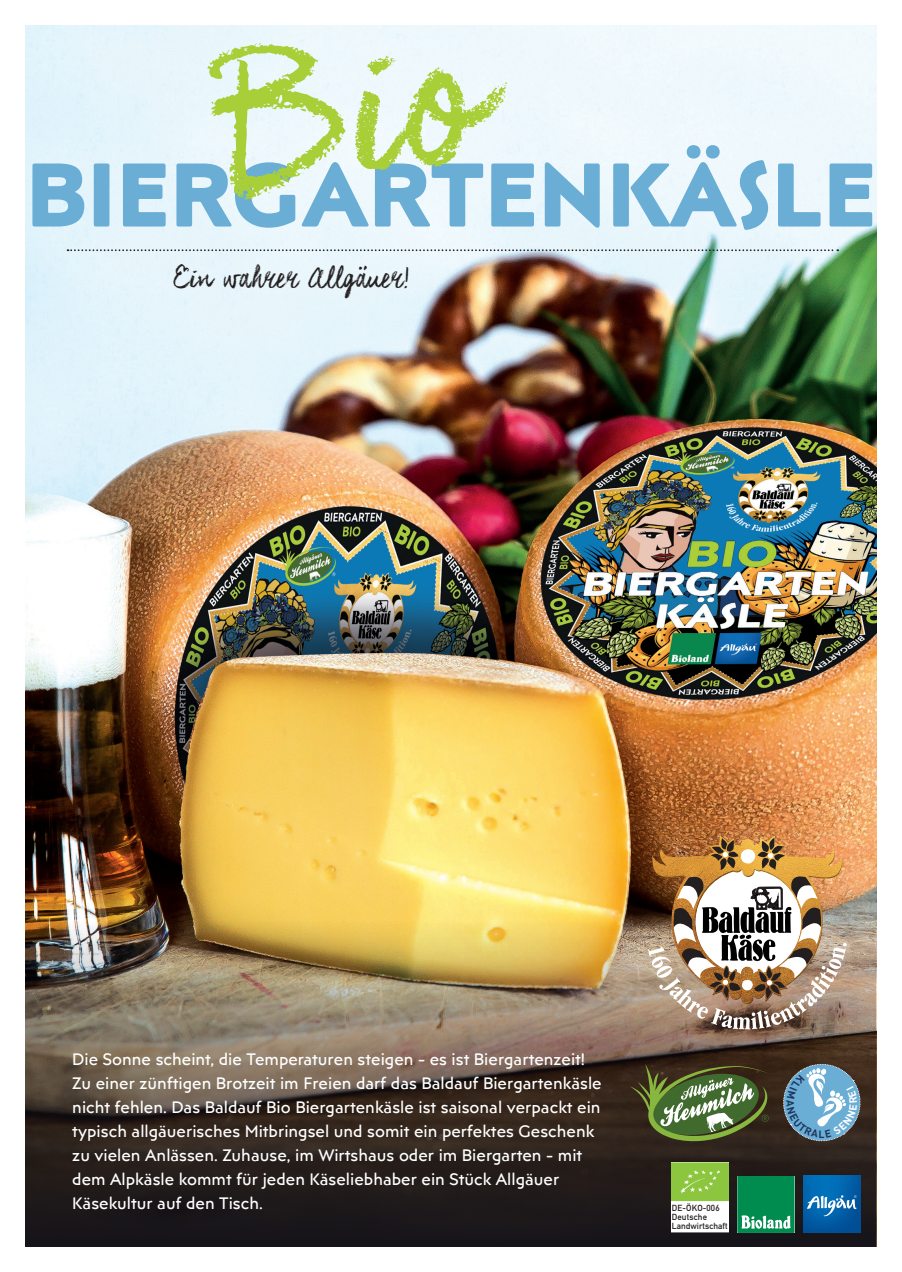
<style>
.page{position:relative;width:902px;height:1272px;background:#fff}
.page>*{position:absolute;margin:0;border:0;box-sizing:border-box;transform-origin:0 0}
.t1{font:700 90px "Posterama 1901";color:#6aadd5}
.t2{font:26.7px "Coalhand Luke";color:#231f20}
.t3{font:16.5px/24px "Posterama Text";color:#fff}
.t4{font:700 10.5px "DIN Pro";color:#1f375e}
.t5{font:8.7px/8.9px "DIN Mittelschrift";letter-spacing:.01em;color:#231f20}
</style>
<div class="page">
<img style="left:26px;top:26px;width:850px;height:895px">
<img style="left:26px;top:921px;width:850px;height:325px">
<svg style="left:68px;top:249px;width:770px;height:2px;background:#a9b2b6"></svg>
<svg style="left:207px;top:43px;width:300px;height:157px;fill:#edf8fc"></svg>
<img style="left:648px;top:837px;width:198px;height:192px">
<svg style="left:629px;top:1063px;width:141px;height:78px;background:#5a663f"></svg>
<svg style="left:737px;top:1176px;width:57px;height:56px;background:#1c9861"></svg>
<img style="left:803px;top:1175px;width:57px;height:57px">
<svg style="left:806px;top:1195px;width:50px;height:21px"></svg>
<svg style="left:671px;top:1162px;width:57px;height:70px"></svg>
<svg style="left:778px;top:1059px;width:87px;height:86px;background:#678393"></svg>
<p class="t1" style="left:26px;top:132px;width:852px">BIERGARTENKÄSLE</p>
<p class="t2" style="left:173px;top:262px;width:237px">Ein wahrer Allgäuer!</p>
<p class="t3" style="left:72px;top:1046px;width:514px">Die Sonne scheint, die Temperaturen steigen - es ist Biergartenzeit!</p>
<p class="t3" style="left:72px;top:1070px;width:531px">Zu einer zünftigen Brotzeit im Freien darf das Baldauf Biergartenkäsle nicht fehlen. Das Baldauf Bio Biergartenkäsle ist saisonal verpackt ein typisch allgäuerisches Mitbringsel und somit ein perfektes Geschenk zu vielen Anlässen. Zuhause, im Wirtshaus oder im Biergarten - mit dem Alpkäsle kommt für jeden Käseliebhaber ein Stück Allgäuer</p>
<p class="t3" style="left:72px;top:1190px;width:192px">Käsekultur auf den Tisch.</p>
<p class="t5" style="left:671px;top:1203px;width:57px">DE-ÖKO-006<br>Deutsche<br>Landwirtschaft</p>
<p class="t4" style="left:818px;top:1125px;width:8px">L</p>
</div>
